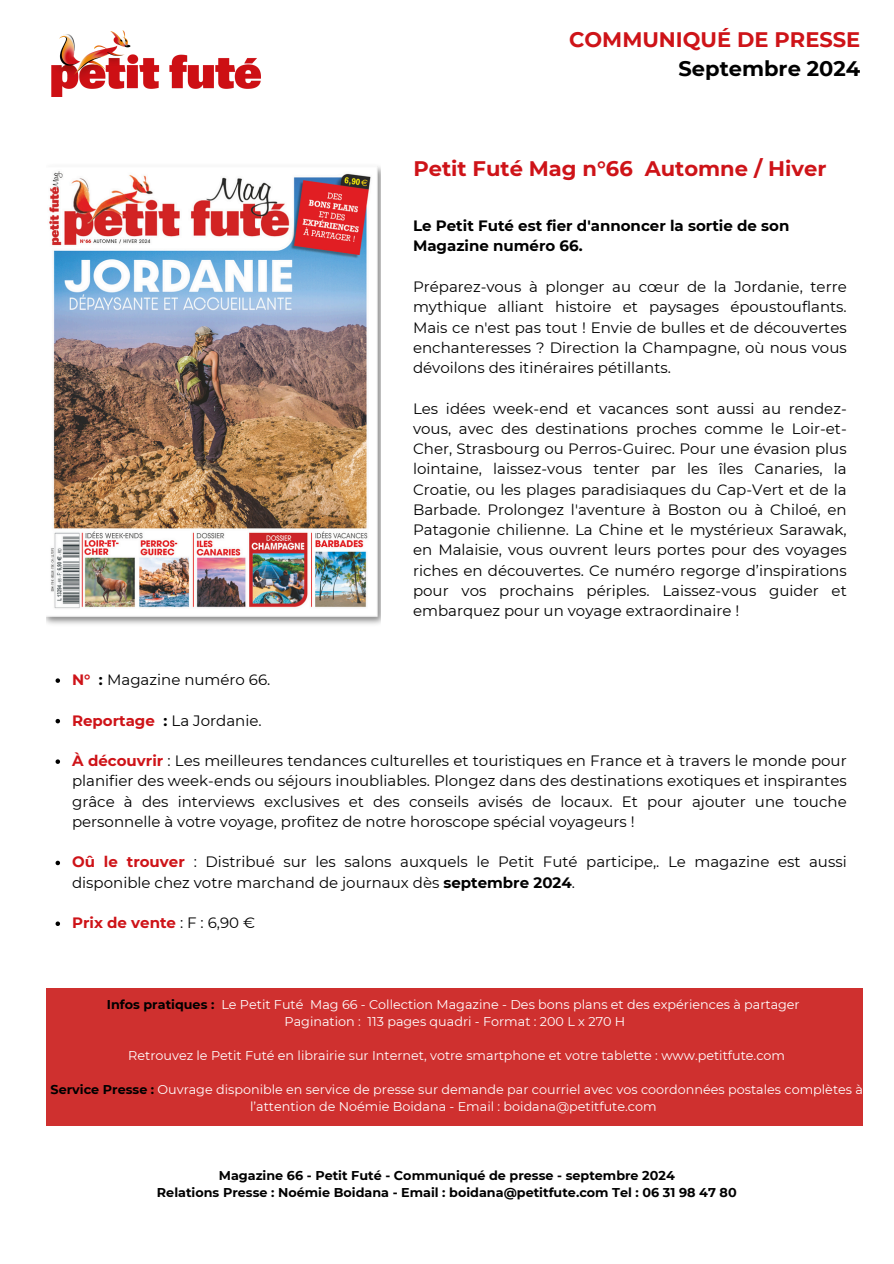
<style>
.page{position:relative;width:894px;height:1264px;background:#fff}
.page>*{position:absolute;margin:0;border:0;box-sizing:border-box;transform-origin:0 0}
.t1{font:700 21px/29.2px "Montserrat";color:#ce1318;text-align:right}
.t2{font:15px/20.2px "Montserrat";color:#000;text-align:justify}
.t3{font:700 15px/20.2px "Montserrat";color:#000}
.t4{font:700 15px "Montserrat";color:#ce1318}
.t5{font:12.75px/17px "Montserrat";color:#fff;text-align:center}
.t6{font:700 12.75px/17px "Montserrat";color:#000;text-align:center}
.s1{color:#000}
.s2{font-weight:700;color:#ce1318}
.s3{font-weight:700}
.s4{font-weight:400;color:#000}
.s5{font-weight:700;color:#000}
</style>
<div class="page">
<img style="left:51px;top:30px;width:209px;height:66px">
<div style="left:47px;top:988px;width:816px;height:137px;background:#cf302f"></div>
<img style="left:47px;top:166px;width:334px;height:458px">
<svg style="left:56px;top:678px;width:4px;height:5px"></svg>
<svg style="left:56px;top:719px;width:4px;height:4px"></svg>
<svg style="left:56px;top:759px;width:4px;height:5px"></svg>
<svg style="left:56px;top:860px;width:4px;height:5px"></svg>
<svg style="left:56px;top:921px;width:4px;height:5px"></svg>
<p class="t1" style="left:569px;top:25px;width:292px">COMMUNIQUÉ DE PRESSE<br><span class="s1">Septembre 2024</span></p>
<p class="t1" style="left:413px;top:154px;width:414px">Petit Futé Mag n°66 Automne / Hiver</p>
<h1 class="t3" style="left:413px;top:216px;width:378px">Le Petit Futé est fier d'annoncer la sortie de son<br>Magazine numéro 66.</h1>
<h2 class="t2" style="left:413px;top:276px;width:435px">Préparez-vous à plonger au cœur de la Jordanie, terre mythique alliant histoire et paysages époustouflants.<br>Mais ce n'est pas tout ! Envie de bulles et de découvertes enchanteresses ? Direction la Champagne, où nous vous dévoilons des itinéraires pétillants.</h2>
<h3 class="t2" style="left:413px;top:398px;width:435px">Les idées week-end et vacances sont aussi au rendez&shy;vous, avec des destinations proches comme le Loir-et-Cher, Strasbourg ou Perros-Guirec. Pour une évasion plus lointaine, laissez-vous tenter par les îles Canaries, la Croatie, ou les plages paradisiaques du Cap-Vert et de la Barbade. Prolongez l'aventure à Boston ou à Chiloé, en Patagonie chilienne. La Chine et le mystérieux Sarawak, en Malaisie, vous ouvrent leurs portes pour des voyages riches en découvertes. Ce numéro regorge d’inspirations pour vos prochains périples. Laissez-vous guider et embarquez pour un voyage extraordinaire !</h3>
<h3 class="t2" style="left:72px;top:669px;width:200px"><span class="s2">N°</span> <span class="s3">:</span> Magazine numéro 66.</h3>
<p class="t2" style="left:72px;top:710px;width:191px"><span class="s2">Reportage</span> <span class="s3">:</span> La Jordanie.</p>
<p class="t2" style="left:72px;top:750px;width:776px"><span class="s2">À découvrir</span> : Les meilleures tendances culturelles et touristiques en France et à travers le monde pour planifier des week-ends ou séjours inoubliables. Plongez dans des destinations exotiques et inspirantes grâce à des interviews exclusives et des conseils avisés de locaux. Et pour ajouter une touche personnelle à votre voyage, profitez de notre horoscope spécial voyageurs !</p>
<p class="t2" style="left:72px;top:852px;width:776px"><span class="s2">Oû le trouver</span> : Distribué sur les salons auxquels le Petit Futé participe,. Le magazine est aussi disponible chez votre marchand de journaux dès <span class="s3">septembre 2024</span>.</p>
<p class="t4" style="left:72px;top:913px;width:184px">Prix de vente <span class="s4">: F : 6,90 €</span></p>
<p class="t5" style="left:107px;top:996px;width:694px"><span class="s5">Infos pratiques :</span> Le Petit Futé Mag 66 - Collection Magazine - Des bons plans et des expériences à partager</p>
<p class="t5" style="left:284px;top:1013px;width:342px">Pagination : 113 pages quadri - Format : 200 L x 270 H</p>
<p class="t5" style="left:128px;top:1047px;width:658px">Retrouvez le Petit Futé en librairie sur Internet, votre smartphone et votre tablette : www.petitfute.com</p>
<p class="t5" style="left:51px;top:1081px;width:813px"><span class="s5">Service Presse :</span> Ouvrage disponible en service de presse sur demande par courriel avec vos coordonnées postales complètes à l’attention de Noémie Boidana - Email : boidana@petitfute.com</p>
<p class="t6" style="left:157px;top:1167px;width:581px">Magazine 66 - Petit Futé - Communiqué de presse - septembre 2024<br>Relations Presse : Noémie Boidana - Email : boidana@petitfute.com Tel : 06 31 98 47 80</p>
</div>
